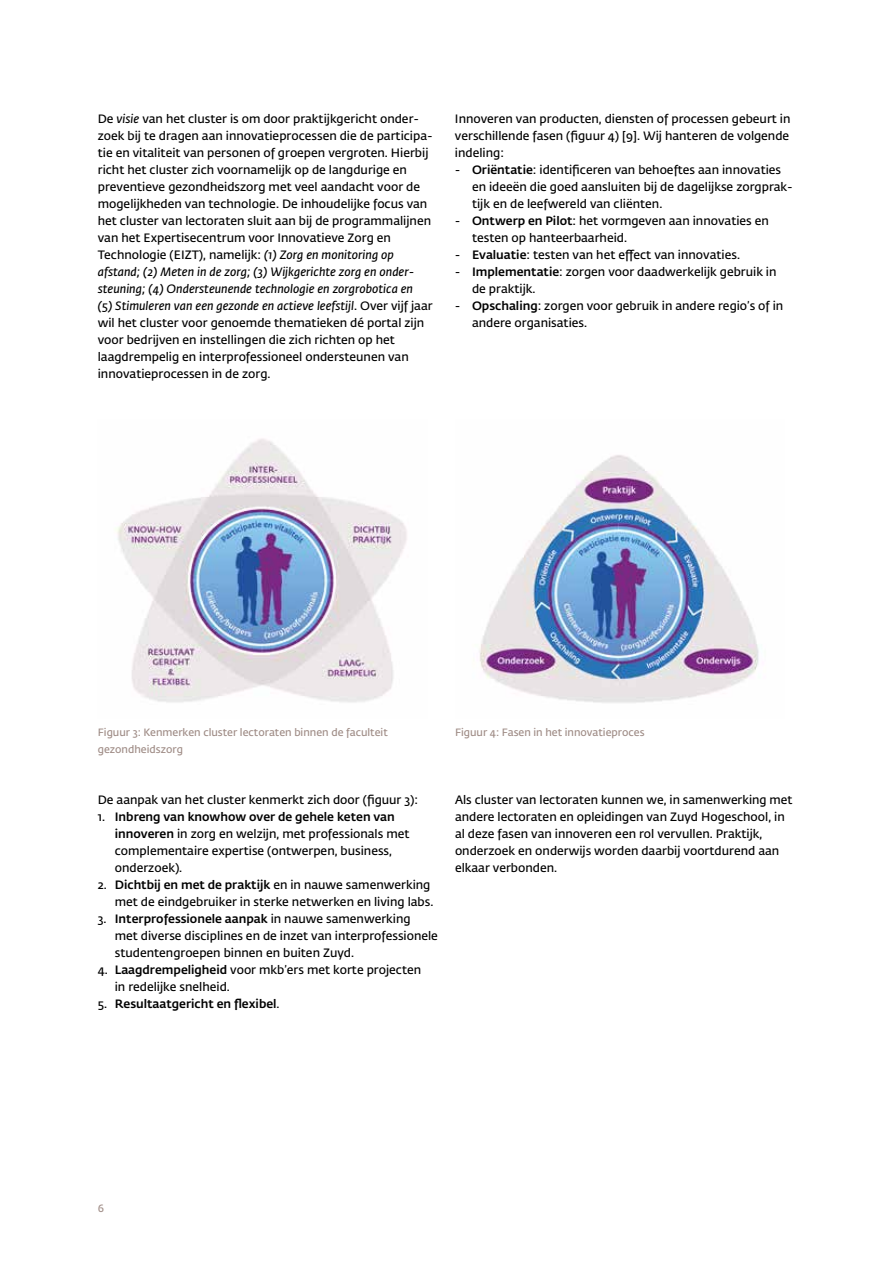
<style>
.page{position:relative;width:893px;height:1263px;background:#fff}
.page>*{position:absolute;margin:0;border:0;box-sizing:border-box;transform-origin:0 0}
.t1{font:600 12px/17px "Fedra Sans Std";color:#000}
.t2{font:500 12px "Fedra Sans Std";color:#000}
.t3{font:600 10.5px/17px "Fedra Sans Std";color:#9f8c86}
.s1{font-style:italic}
.s2{font-weight:500}
.s3{font-weight:600}
</style>
<div class="page">
<img style="left:115px;top:438px;width:292px;height:265px">
<img style="left:479px;top:455px;width:280px;height:248px">
<p class="t1" style="left:98px;top:111px;width:337px">De <span class="s1">visie</span> van het cluster is om door praktijkgericht onder&shy;zoek bij te dragen aan innovatieprocessen die de participa&shy;tie en vitaliteit van personen of groepen vergroten. Hierbij richt het cluster zich voornamelijk op de langdurige en preventieve gezondheidszorg met veel aandacht voor de mogelijkheden van technologie. De inhoudelijke focus van het cluster van lectoraten sluit aan bij de programmalijnen van het Expertisecentrum voor Innovatieve Zorg en Technologie (EIZT), namelijk: <span class="s1">(1) Zorg en monitoring op afstand; (2) Meten in de zorg; (3) Wijkgerichte zorg en onder&shy;steuning; (4) Ondersteunende technologie en zorgrobotica en<br>(5) Stimuleren van een gezonde en actieve leefstijl</span>. Over vijf jaar wil het cluster voor genoemde thematieken dé portal zijn voor bedrijven en instellingen die zich richten op het laagdrempelig en interprofessioneel ondersteunen van innovatieprocessen in de zorg.</p>
<p class="t1" style="left:455px;top:111px;width:337px;text-align:justify">Innoveren van producten, diensten of processen gebeurt in verschillende fasen (figuur 4) [9]. Wij hanteren de volgende indeling:</p>
<p class="t1" style="left:472px;top:162px;width:322px;text-indent:-17px">- <span class="s2">Oriëntatie</span>: identificeren van behoeftes aan innovaties en ideeën die goed aansluiten bij de dagelijkse zorgprak&shy;tijk en de leefwereld van cliënten.</p>
<p class="t1" style="left:472px;top:213px;width:298px;text-indent:-17px">- <span class="s2">Ontwerp en Pilot</span>: het vormgeven aan innovaties en testen op hanteerbaarheid.</p>
<p class="t1" style="left:455px;top:247px;width:287px">- <span class="s2">Evaluatie</span>: testen van het effect van innovaties.</p>
<p class="t1" style="left:472px;top:264px;width:306px;text-indent:-17px">- <span class="s2">Implementatie</span>: zorgen voor daadwerkelijk gebruik in de praktijk.</p>
<p class="t1" style="left:472px;top:298px;width:313px;text-indent:-17px">- <span class="s2">Opschaling</span>: zorgen voor gebruik in andere regio’s of in andere organisaties.</p>
<p class="t3" style="left:98px;top:724px;width:291px">Figuur 3: Kenmerken cluster lectoraten binnen de faculteit gezondheidszorg</p>
<p class="t1" style="left:98px;top:791px;width:322px">De aanpak van het cluster kenmerkt zich door (figuur 3):</p>
<p class="t1" style="left:115px;top:808px;width:296px;text-indent:-17px">1. <span class="s2">Inbreng van knowhow over de gehele keten van innoveren</span> in zorg en welzijn, met professionals met complementaire expertise (ontwerpen, business, onderzoek).</p>
<p class="t1" style="left:98px;top:876px;width:337px;text-align:right">2. <span class="s2">Dichtbij en met de praktijk</span> en in nauwe samenwerking met de eindgebruiker in sterke netwerken en living labs.</p>
<p class="t1" style="left:115px;top:910px;width:325px;text-indent:-17px">3. <span class="s2">Interprofessionele aanpak</span> in nauwe samenwerking<br>met diverse disciplines en de inzet van interprofessionele studentengroepen binnen en buiten Zuyd.</p>
<p class="t1" style="left:115px;top:961px;width:308px;text-indent:-17px">4. <span class="s2">Laagdrempeligheid</span> voor mkb’ers met korte projecten in redelijke snelheid.</p>
<p class="t2" style="left:98px;top:996px;width:183px"><span class="s3">5.</span> Resultaatgericht en flexibel<span class="s3">.</span></p>
<p class="t3" style="left:455px;top:724px;width:191px">Figuur 4: Fasen in het innovatieproces</p>
<p class="t1" style="left:455px;top:791px;width:339px">Als cluster van lectoraten kunnen we, in samenwerking met andere lectoraten en opleidingen van Zuyd Hogeschool, in al deze fasen van innoveren een rol vervullen. Praktijk, onderzoek en onderwijs worden daarbij voortdurend aan elkaar verbonden.</p>
<p class="t3" style="left:98px;top:1200px;width:8px">6</p>
</div>
